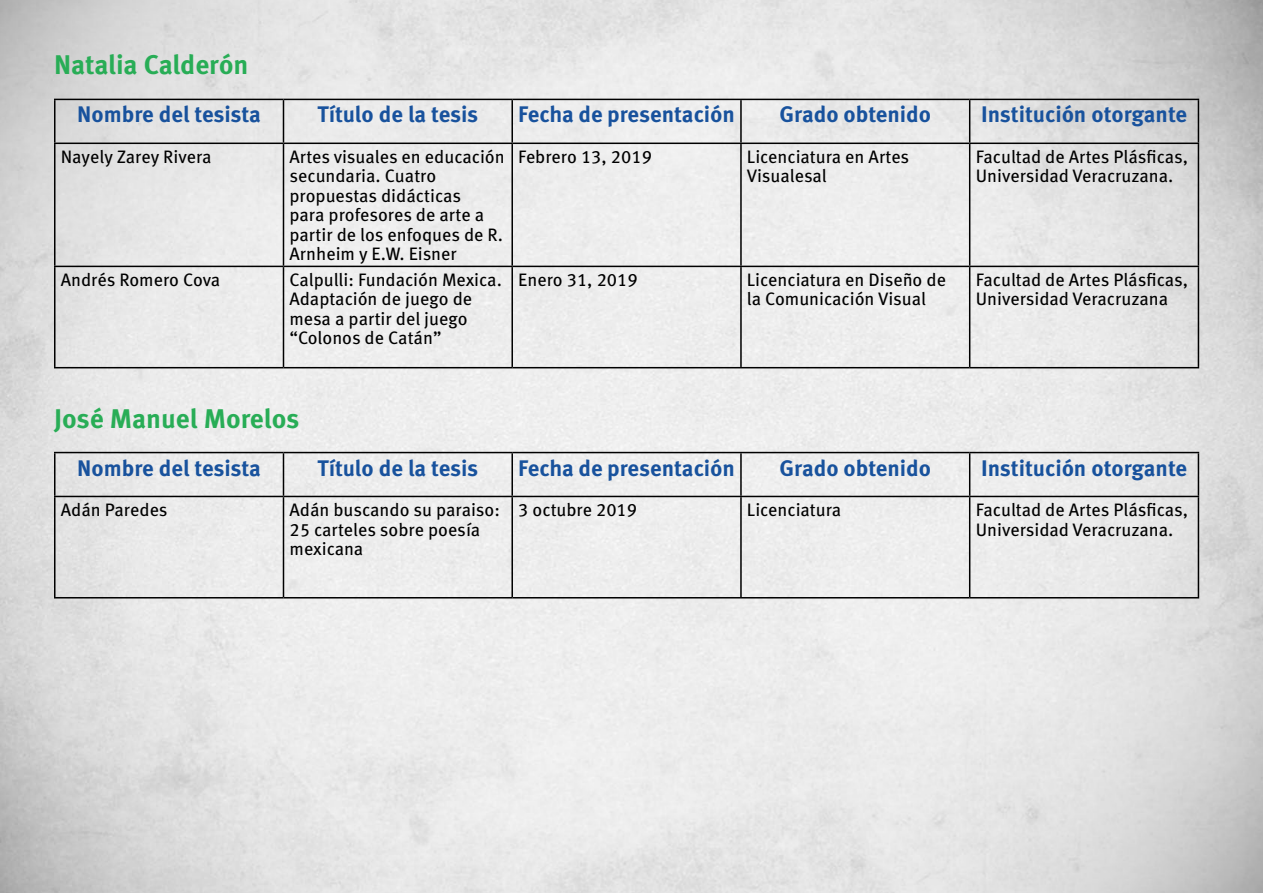
<style>
.page{position:relative;width:1263px;height:893px;background:#fff}
.page>*{position:absolute;margin:0;border:0;box-sizing:border-box;transform-origin:0 0}
.t1{font:700 27px "Meta Pro";color:#28ad56}
.t2{font:700 22.5px "Meta Pro";color:#18529d}
.t3{font:18px/19.5px "Meta Pro";color:#000}
</style>
<div class="page">
<img style="left:0;top:0;width:1263px;height:893px">
<hr style="left:54px;top:99px;width:229px;height:1px;background:#000">
<hr style="left:54px;top:100px;width:2px;height:43px;background:#000">
<hr style="left:283px;top:99px;width:229px;height:1px;background:#000">
<hr style="left:283px;top:100px;width:1px;height:43px;background:#000">
<hr style="left:512px;top:99px;width:229px;height:1px;background:#000">
<hr style="left:511px;top:100px;width:2px;height:43px;background:#000">
<hr style="left:741px;top:99px;width:229px;height:1px;background:#000">
<hr style="left:740px;top:100px;width:2px;height:43px;background:#000">
<hr style="left:970px;top:99px;width:229px;height:1px;background:#000">
<hr style="left:969px;top:100px;width:1px;height:43px;background:#000">
<hr style="left:1198px;top:100px;width:1px;height:43px;background:#000">
<hr style="left:54px;top:143px;width:229px;height:1px;background:#000">
<hr style="left:54px;top:144px;width:2px;height:122px;background:#000">
<hr style="left:283px;top:143px;width:229px;height:1px;background:#000">
<hr style="left:283px;top:144px;width:1px;height:122px;background:#000">
<hr style="left:512px;top:143px;width:229px;height:1px;background:#000">
<hr style="left:511px;top:144px;width:2px;height:122px;background:#000">
<hr style="left:741px;top:143px;width:229px;height:1px;background:#000">
<hr style="left:740px;top:144px;width:2px;height:122px;background:#000">
<hr style="left:970px;top:143px;width:229px;height:1px;background:#000">
<hr style="left:969px;top:144px;width:1px;height:122px;background:#000">
<hr style="left:1198px;top:144px;width:1px;height:122px;background:#000">
<hr style="left:54px;top:266px;width:229px;height:1px;background:#000">
<hr style="left:54px;top:267px;width:2px;height:100px;background:#000">
<hr style="left:283px;top:266px;width:229px;height:1px;background:#000">
<hr style="left:283px;top:267px;width:1px;height:100px;background:#000">
<hr style="left:512px;top:266px;width:229px;height:1px;background:#000">
<hr style="left:511px;top:267px;width:2px;height:100px;background:#000">
<hr style="left:741px;top:266px;width:229px;height:1px;background:#000">
<hr style="left:740px;top:267px;width:2px;height:100px;background:#000">
<hr style="left:970px;top:266px;width:229px;height:1px;background:#000">
<hr style="left:969px;top:267px;width:1px;height:100px;background:#000">
<hr style="left:1198px;top:267px;width:1px;height:100px;background:#000">
<hr style="left:54px;top:367px;width:229px;height:1px;background:#000">
<hr style="left:283px;top:367px;width:229px;height:1px;background:#000">
<hr style="left:512px;top:367px;width:229px;height:1px;background:#000">
<hr style="left:741px;top:367px;width:229px;height:1px;background:#000">
<hr style="left:970px;top:367px;width:229px;height:1px;background:#000">
<hr style="left:54px;top:452px;width:229px;height:1px;background:#000">
<hr style="left:54px;top:453px;width:2px;height:43px;background:#000">
<hr style="left:283px;top:452px;width:229px;height:1px;background:#000">
<hr style="left:283px;top:453px;width:1px;height:43px;background:#000">
<hr style="left:512px;top:452px;width:229px;height:1px;background:#000">
<hr style="left:511px;top:453px;width:2px;height:43px;background:#000">
<hr style="left:741px;top:452px;width:229px;height:1px;background:#000">
<hr style="left:740px;top:453px;width:2px;height:43px;background:#000">
<hr style="left:970px;top:452px;width:229px;height:1px;background:#000">
<hr style="left:969px;top:453px;width:1px;height:43px;background:#000">
<hr style="left:1198px;top:453px;width:1px;height:43px;background:#000">
<hr style="left:54px;top:496px;width:229px;height:1px;background:#000">
<hr style="left:54px;top:497px;width:2px;height:100px;background:#000">
<hr style="left:283px;top:496px;width:229px;height:1px;background:#000">
<hr style="left:283px;top:497px;width:1px;height:100px;background:#000">
<hr style="left:512px;top:496px;width:229px;height:1px;background:#000">
<hr style="left:511px;top:497px;width:2px;height:100px;background:#000">
<hr style="left:741px;top:496px;width:229px;height:1px;background:#000">
<hr style="left:740px;top:497px;width:2px;height:100px;background:#000">
<hr style="left:970px;top:496px;width:229px;height:1px;background:#000">
<hr style="left:969px;top:497px;width:1px;height:100px;background:#000">
<hr style="left:1198px;top:497px;width:1px;height:100px;background:#000">
<hr style="left:54px;top:597px;width:229px;height:1px;background:#000">
<hr style="left:283px;top:597px;width:229px;height:1px;background:#000">
<hr style="left:512px;top:597px;width:229px;height:1px;background:#000">
<hr style="left:741px;top:597px;width:229px;height:1px;background:#000">
<hr style="left:970px;top:597px;width:229px;height:1px;background:#000">
<h1 class="t1" style="left:54px;top:48px;width:196px">Natalia Calderón</h1>
<p class="t2" style="left:77px;top:100px;width:185px">Nombre del tesista</p>
<p class="t2" style="left:317px;top:100px;width:162px">Título de la tesis</p>
<p class="t2" style="left:518px;top:100px;width:218px">Fecha de presentación</p>
<p class="t2" style="left:780px;top:100px;width:153px">Grado obtenido</p>
<p class="t2" style="left:981px;top:100px;width:208px">Institución otorgante</p>
<p class="t3" style="left:61px;top:147px;width:152px">Nayely Zarey Rivera</p>
<p class="t3" style="left:289px;top:147px;width:217px">Artes visuales en educación secundaria. Cuatro propuestas didácticas<br>para profesores de arte a partir de los enfoques de R.<br>Arnheim y E.W. Eisner</p>
<p class="t3" style="left:518px;top:147px;width:135px">Febrero 13, 2019</p>
<p class="t3" style="left:747px;top:147px;width:164px">Licenciatura en Artes<br>Visualesal</p>
<p class="t3" style="left:976px;top:147px;width:214px">Facultad de Artes Plásficas,<br>Universidad Veracruzana.</p>
<p class="t3" style="left:61px;top:270px;width:161px">Andrés Romero Cova</p>
<p class="t3" style="left:289px;top:270px;width:214px">Calpulli: Fundación Mexica.<br>Adaptación de juego de mesa a partir del juego “Colonos de Catán”</p>
<p class="t3" style="left:518px;top:270px;width:121px">Enero 31, 2019</p>
<p class="t3" style="left:747px;top:270px;width:201px">Licenciatura en Diseño de la Comunicación Visual</p>
<p class="t3" style="left:976px;top:270px;width:214px">Facultad de Artes Plásficas,<br>Universidad Veracruzana</p>
<h1 class="t1" style="left:54px;top:401px;width:247px">José Manuel Morelos</h1>
<p class="t2" style="left:77px;top:453px;width:185px">Nombre del tesista</p>
<p class="t2" style="left:317px;top:453px;width:162px">Título de la tesis</p>
<p class="t2" style="left:518px;top:453px;width:218px">Fecha de presentación</p>
<p class="t2" style="left:780px;top:453px;width:153px">Grado obtenido</p>
<p class="t2" style="left:981px;top:453px;width:208px">Institución otorgante</p>
<p class="t3" style="left:61px;top:501px;width:108px">Adán Paredes</p>
<p class="t3" style="left:289px;top:501px;width:212px">Adán buscando su paraiso:<br>25 carteles sobre poesía mexicana</p>
<p class="t3" style="left:518px;top:501px;width:120px">3 octubre 2019</p>
<p class="t3" style="left:747px;top:501px;width:96px">Licenciatura</p>
<p class="t3" style="left:976px;top:501px;width:214px">Facultad de Artes Plásficas,<br>Universidad Veracruzana.</p>
</div>
